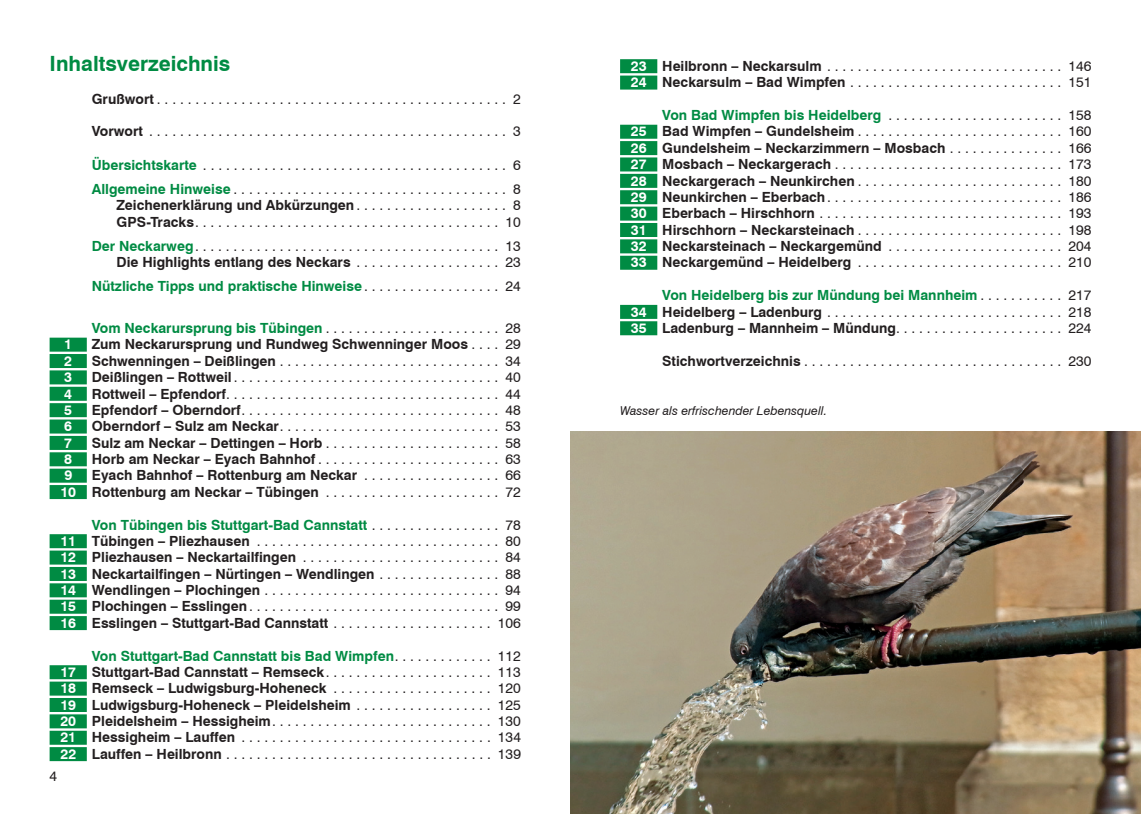
<style>
.page{position:relative;width:1141px;height:814px;background:#fff}
.page>*{position:absolute;margin:0;border:0;box-sizing:border-box;transform-origin:0 0}
.t1{font:700 21px "Swiss 721 BT";color:#008b43}
.t2{font:14px/16.4px "Swiss 721 BT";color:#231f20;text-align:justify}
.t3{font:700 14px/16.4px "Swiss 721 BT";color:#231f20;text-align:right}
.t4{font:700 14px "Swiss 721 BT";color:#008b43}
.t5{font:700 14px "Swiss 721 BT";color:#fff}
.t6{font:italic 12.25px "Swiss 721 BT";color:#231f20}
.s1{font-weight:700}
.s2{font-weight:700;color:#008b43}
.s3{font-weight:400;color:#231f20}
.s4{font-weight:400}
.s5{color:#fff}
.s6{font-weight:700;color:#fff}
</style>
<div class="page">
<div style="left:50px;top:337px;width:37px;height:14px;background:#008b43"></div>
<div style="left:50px;top:354px;width:37px;height:14px;background:#008b43"></div>
<div style="left:50px;top:370px;width:37px;height:14px;background:#008b43"></div>
<div style="left:50px;top:387px;width:37px;height:14px;background:#008b43"></div>
<div style="left:50px;top:403px;width:37px;height:14px;background:#008b43"></div>
<div style="left:50px;top:419px;width:37px;height:14px;background:#008b43"></div>
<div style="left:50px;top:436px;width:37px;height:14px;background:#008b43"></div>
<div style="left:50px;top:452px;width:37px;height:14px;background:#008b43"></div>
<div style="left:50px;top:468px;width:37px;height:14px;background:#008b43"></div>
<div style="left:50px;top:485px;width:37px;height:14px;background:#008b43"></div>
<div style="left:50px;top:534px;width:37px;height:14px;background:#008b43"></div>
<div style="left:50px;top:550px;width:37px;height:14px;background:#008b43"></div>
<div style="left:50px;top:567px;width:37px;height:14px;background:#008b43"></div>
<div style="left:50px;top:583px;width:37px;height:14px;background:#008b43"></div>
<div style="left:50px;top:599px;width:37px;height:14px;background:#008b43"></div>
<div style="left:50px;top:616px;width:37px;height:14px;background:#008b43"></div>
<div style="left:50px;top:665px;width:37px;height:14px;background:#008b43"></div>
<div style="left:50px;top:681px;width:37px;height:14px;background:#008b43"></div>
<div style="left:50px;top:698px;width:37px;height:14px;background:#008b43"></div>
<div style="left:50px;top:714px;width:37px;height:14px;background:#008b43"></div>
<div style="left:50px;top:730px;width:37px;height:14px;background:#008b43"></div>
<div style="left:50px;top:747px;width:37px;height:14px;background:#008b43"></div>
<div style="left:620px;top:59px;width:37px;height:14px;background:#008b43"></div>
<div style="left:620px;top:76px;width:37px;height:14px;background:#008b43"></div>
<div style="left:620px;top:125px;width:37px;height:14px;background:#008b43"></div>
<div style="left:620px;top:141px;width:37px;height:14px;background:#008b43"></div>
<div style="left:620px;top:157px;width:37px;height:14px;background:#008b43"></div>
<div style="left:620px;top:174px;width:37px;height:14px;background:#008b43"></div>
<div style="left:620px;top:190px;width:37px;height:14px;background:#008b43"></div>
<div style="left:620px;top:207px;width:37px;height:14px;background:#008b43"></div>
<div style="left:620px;top:223px;width:37px;height:14px;background:#008b43"></div>
<div style="left:620px;top:239px;width:37px;height:14px;background:#008b43"></div>
<div style="left:620px;top:256px;width:37px;height:14px;background:#008b43"></div>
<div style="left:620px;top:305px;width:37px;height:14px;background:#008b43"></div>
<div style="left:620px;top:321px;width:37px;height:14px;background:#008b43"></div>
<img style="left:570px;top:431px;width:571px;height:383px">
<h1 class="t1" style="left:50px;top:51px;width:182px">Inhaltsverzeichnis</h1>
<p class="t2" style="left:92px;top:90px;width:431px"><span class="s1">Grußwort</span> . . . . . . . . . . . . . . . . . . . . . . . . . . . . . . . . . . . . . . . . . . . . . . 2</p>
<p class="t2" style="left:92px;top:123px;width:431px"><span class="s1">Vorwort</span> . . . . . . . . . . . . . . . . . . . . . . . . . . . . . . . . . . . . . . . . . . . . . . . 3</p>
<p class="t2" style="left:92px;top:153px;width:431px;line-height:23.8px"><span class="s2">Übersichtskarte</span> . . . . . . . . . . . . . . . . . . . . . . . . . . . . . . . . . . . . . . . . 6<br><span class="s2">Allgemeine Hinweise</span> . . . . . . . . . . . . . . . . . . . . . . . . . . . . . . . . . . . . 8</p>
<p class="t2" style="left:117px;top:197px;width:406px"><span class="s1">Zeichenerklärung und Abkürzungen</span> . . . . . . . . . . . . . . . . . . . . 8<br><span class="s1">GPS-Tracks</span> . . . . . . . . . . . . . . . . . . . . . . . . . . . . . . . . . . . . . . . . 10</p>
<p class="t2" style="left:92px;top:237px;width:431px;text-align:right"><span class="s2">Der Neckarweg</span> . . . . . . . . . . . . . . . . . . . . . . . . . . . . . . . . . . . . . . . . 13<br><span class="s1">Die Highlights entlang des Neckars</span> . . . . . . . . . . . . . . . . . . . 23</p>
<p class="t4" style="left:92px;top:277px;width:431px">Nützliche Tipps und praktische Hinweise <span class="s3">. . . . . . . . . . . . . . . . . . 24</span></p>
<p class="t4" style="left:92px;top:319px;width:431px">Vom Neckarursprung bis Tübingen <span class="s3">. . . . . . . . . . . . . . . . . . . . . . . 28</span></p>
<p class="t5" style="left:64px;top:336px;width:9px">1</p>
<p class="t3" style="left:92px;top:336px;width:431px">Zum Neckarursprung und Rundweg Schwenninger Moos <span class="s4">. . . . 29</span></p>
<p class="t5" style="left:64px;top:352px;width:9px">2</p>
<p class="t2" style="left:92px;top:352px;width:431px"><span class="s1">Schwenningen – Deißlingen</span> . . . . . . . . . . . . . . . . . . . . . . . . . . . . . 34</p>
<p class="t5" style="left:64px;top:368px;width:9px">3</p>
<p class="t2" style="left:92px;top:369px;width:431px"><span class="s1">Deißlingen – Rottweil</span> . . . . . . . . . . . . . . . . . . . . . . . . . . . . . . . . . . . 40</p>
<p class="t5" style="left:64px;top:385px;width:9px">4</p>
<p class="t2" style="left:92px;top:385px;width:431px"><span class="s1">Rottweil – Epfendorf</span>.................................... 44</p>
<p class="t5" style="left:64px;top:401px;width:9px">5</p>
<p class="t2" style="left:92px;top:401px;width:431px"><span class="s1">Epfendorf – Oberndorf</span> . . . . . . . . . . . . . . . . . . . . . . . . . . . . . . . . . . 48</p>
<p class="t5" style="left:64px;top:418px;width:9px">6</p>
<p class="t2" style="left:92px;top:418px;width:431px"><span class="s1">Oberndorf – Sulz am Neckar</span> . . . . . . . . . . . . . . . . . . . . . . . . . . . . . 53</p>
<p class="t5" style="left:64px;top:434px;width:9px">7</p>
<p class="t3" style="left:92px;top:434px;width:431px">Sulz am Neckar – Dettingen – Horb <span class="s4">. . . . . . . . . . . . . . . . . . . . . . . 58</span></p>
<p class="t5" style="left:64px;top:450px;width:9px">8</p>
<p class="t2" style="left:92px;top:450px;width:431px"><span class="s1">Horb am Neckar – Eyach Bahnhof</span> . . . . . . . . . . . . . . . . . . . . . . . . 63</p>
<p class="t5" style="left:64px;top:467px;width:9px">9</p>
<p class="t3" style="left:60px;top:467px;width:462px">Eyach Bahnhof – Rottenburg am Neckar <span class="s4">. . . . . . . . . . . . . . . . . . 66<br></span><span class="s5">10</span> Rottenburg am Neckar – Tübingen <span class="s4">. . . . . . . . . . . . . . . . . . . . . . . 72</span></p>
<p class="t2" style="left:60px;top:516px;width:462px;text-indent:32px"><span class="s2">Von Tübingen bis Stuttgart-Bad Cannstatt</span> . . . . . . . . . . . . . . . . . 78<br><span class="s6">11</span> <span class="s1">Tübingen – Pliezhausen</span> . . . . . . . . . . . . . . . . . . . . . . . . . . . . . . . . 80<br><span class="s6">12</span> <span class="s1">Pliezhausen – Neckartailfingen</span> . . . . . . . . . . . . . . . . . . . . . . . . . . 84<br><span class="s6">13</span> <span class="s1">Neckartailfingen – Nürtingen – Wendlingen</span> . . . . . . . . . . . . . . . . 88<br><span class="s6">14</span> <span class="s1">Wendlingen – Plochingen</span> . . . . . . . . . . . . . . . . . . . . . . . . . . . . . . . 94<br><span class="s6">15</span> <span class="s1">Plochingen – Esslingen</span> . . . . . . . . . . . . . . . . . . . . . . . . . . . . . . . . . 99<br><span class="s6">16</span> <span class="s1">Esslingen – Stuttgart-Bad Cannstatt</span> . . . . . . . . . . . . . . . . . . . . . 106</p>
<p class="t2" style="left:60px;top:647px;width:462px;text-indent:32px"><span class="s2">Von Stuttgart-Bad Cannstatt bis Bad Wimpfen</span> . . . . . . . . . . . . . 112<br><span class="s6">17</span> <span class="s1">Stuttgart-Bad Cannstatt – Remseck</span> . . . . . . . . . . . . . . . . . . . . . . 113<br><span class="s6">18</span> <span class="s1">Remseck – Ludwigsburg-Hoheneck</span> . . . . . . . . . . . . . . . . . . . . . 120<br><span class="s6">19</span> <span class="s1">Ludwigsburg-Hoheneck – Pleidelsheim</span> . . . . . . . . . . . . . . . . . . 125<br><span class="s6">20</span> <span class="s1">Pleidelsheim – Hessigheim</span> . . . . . . . . . . . . . . . . . . . . . . . . . . . . . 130<br><span class="s6">21</span> <span class="s1">Hessigheim – Lauffen</span> . . . . . . . . . . . . . . . . . . . . . . . . . . . . . . . . . 134<br><span class="s6">22</span> <span class="s1">Lauffen – Heilbronn</span> . . . . . . . . . . . . . . . . . . . . . . . . . . . . . . . . . . . 139</p>
<p class="t2" style="left:50px;top:767px;width:9px">4</p>
<p class="t2" style="left:631px;top:58px;width:462px"><span class="s6">23</span> <span class="s1">Heilbronn – Neckarsulm</span> . . . . . . . . . . . . . . . . . . . . . . . . . . . . . . . 146<br><span class="s6">24</span> <span class="s1">Neckarsulm – Bad Wimpfen</span> . . . . . . . . . . . . . . . . . . . . . . . . . . . . 151</p>
<p class="t2" style="left:631px;top:107px;width:462px;text-indent:32px"><span class="s2">Von Bad Wimpfen bis Heidelberg</span> . . . . . . . . . . . . . . . . . . . . . . . 158<br><span class="s6">25</span> <span class="s1">Bad Wimpfen – Gundelsheim</span> . . . . . . . . . . . . . . . . . . . . . . . . . . . 160<br><span class="s6">26</span> <span class="s1">Gundelsheim – Neckarzimmern – Mosbach</span> . . . . . . . . . . . . . . . 166<br><span class="s6">27</span> <span class="s1">Mosbach – Neckargerach</span> . . . . . . . . . . . . . . . . . . . . . . . . . . . . . . 173<br><span class="s6">28</span> <span class="s1">Neckargerach – Neunkirchen</span> . . . . . . . . . . . . . . . . . . . . . . . . . . . 180<br><span class="s6">29</span> <span class="s1">Neunkirchen – Eberbach</span> . . . . . . . . . . . . . . . . . . . . . . . . . . . . . . . 186<br><span class="s6">30</span> <span class="s1">Eberbach – Hirschhorn</span> . . . . . . . . . . . . . . . . . . . . . . . . . . . . . . . . 193<br><span class="s6">31</span> <span class="s1">Hirschhorn – Neckarsteinach</span> . . . . . . . . . . . . . . . . . . . . . . . . . . . 198<br><span class="s6">32</span> <span class="s1">Neckarsteinach – Neckargemünd</span> . . . . . . . . . . . . . . . . . . . . . . . 204<br><span class="s6">33</span> <span class="s1">Neckargemünd – Heidelberg</span> . . . . . . . . . . . . . . . . . . . . . . . . . . . 210</p>
<p class="t2" style="left:631px;top:287px;width:462px;text-indent:32px"><span class="s2">Von Heidelberg bis zur Mündung bei Mannheim</span> . . . . . . . . . . . 217<br><span class="s6">34</span> <span class="s1">Heidelberg – Ladenburg</span> . . . . . . . . . . . . . . . . . . . . . . . . . . . . . . . 218<br><span class="s6">35</span> <span class="s1">Ladenburg – Mannheim – Mündung</span> . . . . . . . . . . . . . . . . . . . . . . 224</p>
<p class="t2" style="left:662px;top:352px;width:431px"><span class="s1">Stichwortverzeichnis</span> . . . . . . . . . . . . . . . . . . . . . . . . . . . . . . . . . . 230</p>
<p class="t6" style="left:620px;top:403px;width:208px">Wasser als erfrischender Lebensquell.</p>
</div>
